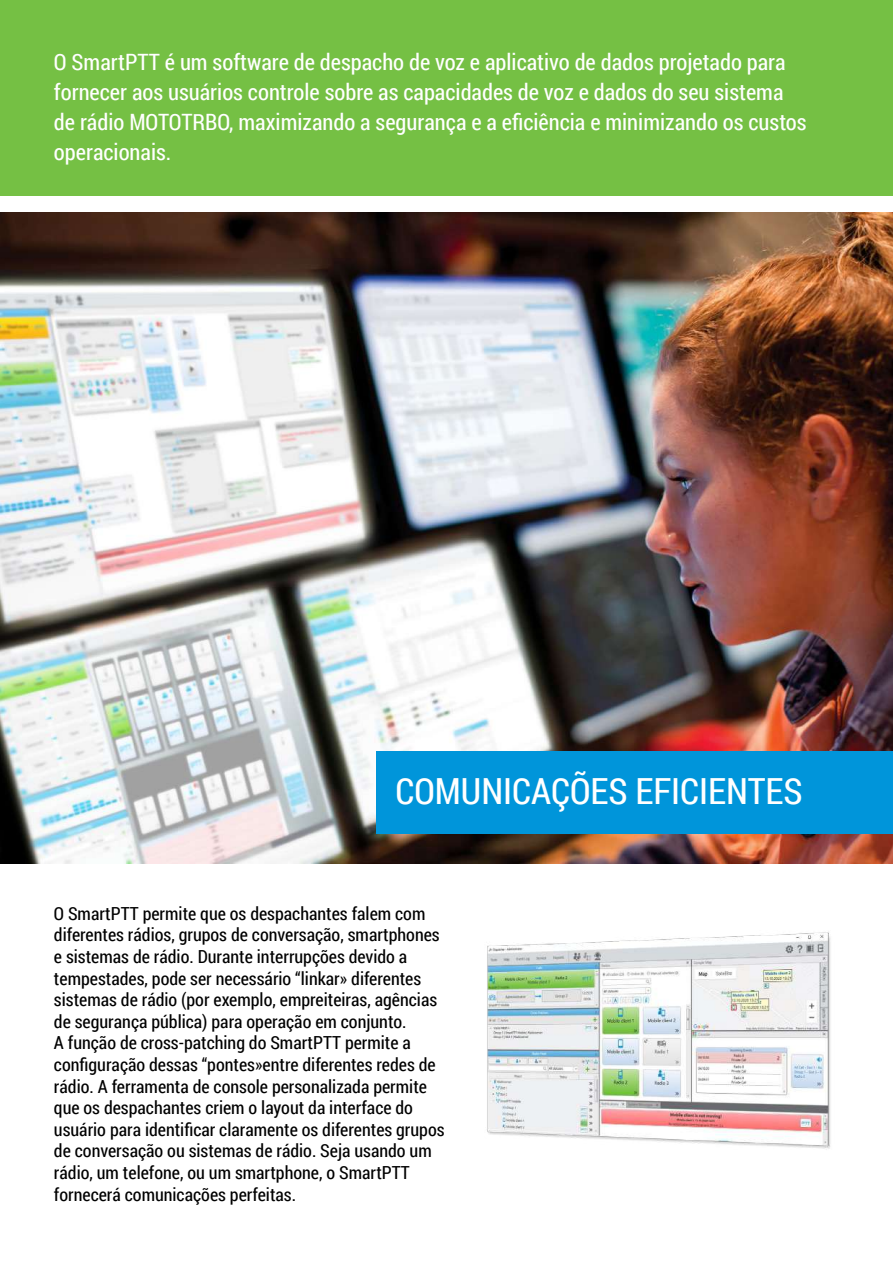
<style>
.page{position:relative;width:893px;height:1263px;background:#fff}
.page>*{position:absolute;margin:0;border:0;box-sizing:border-box;transform-origin:0 0}
.t1{font:36px "Roboto Condensed";color:#fff}
.t2{font:22.5px/30px "Roboto Condensed";color:#fff}
.t3{font:18px/21.6px "Roboto Condensed";color:#000}
</style>
<div class="page">
<img style="left:0;top:213px;width:893px;height:650px">
<div style="left:376px;top:751px;width:517px;height:82px;background:#0095da"></div>
<div style="left:0;top:0;width:893px;height:196px;background:#75c044"></div>
<img style="left:487px;top:932px;width:344px;height:217px">
<p class="t2" style="left:54px;top:46px;width:754px">O SmartPTT é um software de despacho de voz e aplicativo de dados projetado para fornecer aos usuários controle sobre as capacidades de voz e dados do seu sistema de rádio MOTOTRBO, maximizando a segurança e a eficiência e minimizando os custos operacionais.</p>
<h1 class="t1" style="left:395px;top:766px;width:409px">COMUNICAÇÕES EFICIENTES</h1>
<p class="t3" style="left:54px;top:902px;width:392px">O SmartPTT permite que os despachantes falem com diferentes rádios, grupos de conversação, smartphones e sistemas de rádio. Durante interrupções devido a tempestades, pode ser necessário “linkar» diferentes sistemas de rádio (por exemplo, empreiteiras, agências de segurança pública) para operação em conjunto.<br>A função de cross-patching do SmartPTT permite a configuração dessas “pontes»entre diferentes redes de rádio. A ferramenta de console personalizada permite que os despachantes criem o layout da interface do usuário para identificar claramente os diferentes grupos de conversação ou sistemas de rádio. Seja usando um rádio, um telefone, ou um smartphone, o SmartPTT fornecerá comunicações perfeitas.</p>
</div>
